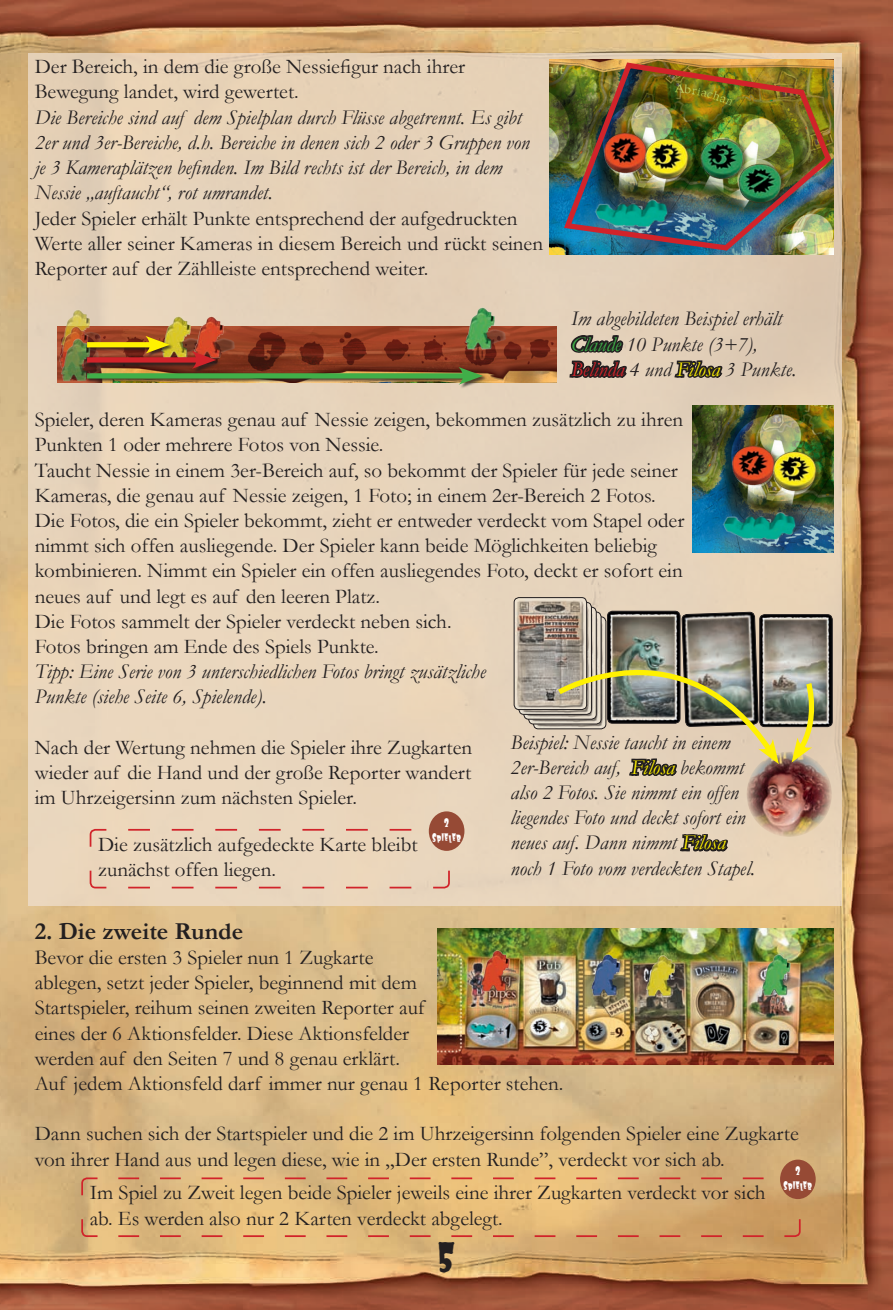
<style>
.page{position:relative;width:893px;height:1310px;background:#fff}
.page>*{position:absolute;margin:0;border:0;box-sizing:border-box;transform-origin:0 0}
.t1{font:42px "Frankie";color:#231f20}
.t2{font:700 24.5px "Garamond";color:#231f20}
.t3{font:21px/25.2px "Garamond";color:#231f20}
.t4{font:italic 21px/25.2px "Garamond";color:#231f20}
.t5{font:12.25px/14.7px "Frankie";color:#fff;text-align:center}
.s1{color:#40ae49}
.s2{color:#d1232a}
.s3{color:#fff101}
</style>
<div class="page">
<img style="left:0;top:0;width:893px;height:1310px">
<div style="left:28px;top:53px;width:814px;height:853px;background:#e7d3bb"></div>
<svg style="left:569px;top:335px;width:58px;height:43px"></svg>
<svg style="left:674px;top:360px;width:55px;height:25px"></svg>
<svg style="left:89px;top:828px;width:362px;height:61px"></svg>
<div style="left:429px;top:811px;width:35px;height:40px;background:#964a35;border-radius:50%"></div>
<svg style="left:80px;top:1176px;width:721px;height:62px;background:#ddb176"></svg>
<div style="left:780px;top:1159px;width:36px;height:40px;background:#964a35;border-radius:50%"></div>
<img style="left:112px;top:326px;width:444px;height:56px">
<img style="left:455px;top:307px;width:61px;height:44px">
<div style="left:87px;top:367px;width:400px;height:22px;background:#231f20;opacity:.75"></div>
<div style="left:87px;top:373px;width:381px;height:5px;background:#40ae49"></div>
<svg style="left:459px;top:367px;width:24px;height:18px"></svg>
<img style="left:73px;top:310px;width:39px;height:19px">
<img style="left:57px;top:316px;width:53px;height:13px">
<img style="left:57px;top:329px;width:55px;height:53px">
<img style="left:150px;top:316px;width:34px;height:35px">
<img style="left:184px;top:316px;width:62px;height:44px">
<div style="left:87px;top:351px;width:134px;height:22px;background:#231f20;opacity:.75"></div>
<div style="left:87px;top:357px;width:115px;height:5px;background:#d1232a"></div>
<svg style="left:192px;top:351px;width:24px;height:18px"></svg>
<div style="left:87px;top:336px;width:87px;height:22px;background:#231f20;opacity:.75"></div>
<div style="left:87px;top:342px;width:68px;height:5px;background:#fff101"></div>
<svg style="left:145px;top:336px;width:25px;height:17px"></svg>
<img style="left:692px;top:406px;width:141px;height:146px">
<img style="left:728px;top:440px;width:51px;height:51px">
<img style="left:771px;top:444px;width:52px;height:51px">
<img style="left:717px;top:498px;width:97px;height:55px">
<img style="left:514px;top:597px;width:73px;height:112px">
<div style="left:514px;top:597px;width:73px;height:113px;border:1px solid #231f20;border-radius:5px"></div>
<img style="left:779px;top:614px;width:52px;height:111px">
<div style="left:759px;top:614px;width:74px;height:113px;border:1px solid #231f20;border-radius:5px"></div>
<img style="left:747px;top:751px;width:85px;height:86px;border-radius:43px">
<svg style="left:791px;top:678px;width:28px;height:84px"></svg>
<img style="left:554px;top:612px;width:225px;height:244px">
<img style="left:438px;top:928px;width:395px;height:136px">
<img style="left:470px;top:941px;width:61px;height:52px">
<img style="left:636px;top:946px;width:60px;height:58px">
<img style="left:751px;top:944px;width:61px;height:52px">
<img style="left:581px;top:944px;width:60px;height:52px">
<img style="left:549px;top:60px;width:284px;height:195px">
<img style="left:560px;top:59px;width:274px;height:194px">
<p class="t3" style="left:35px;top:54px;width:432px">Der Bereich, in dem die große Nessiefigur nach ihrer<br>Bewegung landet, wird gewertet.</p>
<p class="t4" style="left:35px;top:104px;width:497px">Die Bereiche sind auf dem Spielplan durch Flüsse abgetrennt. Es gibt 2er und 3er-Bereiche, d.h. Bereiche in denen sich 2 oder 3 Gruppen von je 3 Kameraplätzen befinden. Im Bild rechts ist der Bereich, in dem Nessie „auftaucht“, rot umrandet.</p>
<p class="t3" style="left:35px;top:205px;width:510px">Jeder Spieler erhält Punkte entsprechend der aufgedruckten<br>Werte aller seiner Kameras in diesem Bereich und rückt seinen<br>Reporter auf der Zählleiste entsprechend weiter.</p>
<p class="t4" style="left:571px;top:306px;width:227px">Im abgebildeten Beispiel erhält<br><span class="s1">Claude</span> 10 Punkte (3+7),<br><span class="s2">Belinda</span> 4 und <span class="s3">Filosa</span> 3 Punkte.</p>
<p class="t3" style="left:35px;top:407px;width:651px">Spieler, deren Kameras genau auf Nessie zeigen, bekommen zusätzlich zu ihren Punkten 1 oder mehrere Fotos von Nessie.<br>Taucht Nessie in einem 3er-Bereich auf, so bekommt der Spieler für jede seiner Kameras, die genau auf Nessie zeigen, 1 Foto; in einem 2er-Bereich 2 Fotos.<br>Die Fotos, die ein Spieler bekommt, zieht er entweder verdeckt vom Stapel oder nimmt sich offen ausliegende. Der Spieler kann beide Möglichkeiten beliebig kombinieren. Nimmt ein Spieler ein offen ausliegendes Foto, deckt er sofort ein neues auf und legt es auf den leeren Platz.<br>Die Fotos sammelt der Spieler verdeckt neben sich.<br>Fotos bringen am Ende des Spiels Punkte.</p>
<p class="t4" style="left:35px;top:659px;width:453px">Tipp: Eine Serie von 3 unterschiedlichen Fotos bringt zusätzliche<br>Punkte (siehe Seite 6, Spielende).</p>
<p class="t3" style="left:35px;top:734px;width:439px;text-align:justify">Nach der Wertung nehmen die Spieler ihre Zugkarten wieder auf die Hand und der große Reporter wandert im Uhrzeigersinn zum nächsten Spieler.</p>
<p class="t4" style="left:510px;top:729px;width:246px">Beispiel: Nessie taucht in einem<br>2er-Bereich auf, <span class="s3">Filosa</span> bekommt also 2 Fotos. Sie nimmt ein offen liegendes Foto und deckt sofort ein neues auf. Dann nimmt <span class="s3">Filosa </span>noch 1 Foto vom verdeckten Stapel.</p>
<p class="t5" style="left:432px;top:815px;width:30px">2<br>SPIELER</p>
<p class="t3" style="left:98px;top:831px;width:321px">Die zusätzlich aufgedeckte Karte bleibt zunächst offen liegen.</p>
<p class="t2" style="left:35px;top:916px;width:210px">2. Die zweite Runde</p>
<p class="t3" style="left:35px;top:944px;width:530px">Bevor die ersten 3 Spieler nun 1 Zugkarte<br>ablegen, setzt jeder Spieler, beginnend mit dem<br>Startspieler, reihum seinen zweiten Reporter auf<br>eines der 6 Aktionsfelder. Diese Aktionsfelder<br>werden auf den Seiten 7 und 8 genau erklärt.<br>Auf jedem Aktionsfeld darf immer nur genau 1 Reporter stehen.</p>
<p class="t3" style="left:35px;top:1121px;width:766px">Dann suchen sich der Startspieler und die 2 im Uhrzeigersinn folgenden Spieler eine Zugkarte von ihrer Hand aus und legen diese, wie in „Der ersten Runde”, verdeckt vor sich ab.</p>
<p class="t5" style="left:783px;top:1164px;width:30px">2<br>SPIELER</p>
<p class="t3" style="left:90px;top:1180px;width:677px">Im Spiel zu Zweit legen beide Spieler jeweils eine ihrer Zugkarten verdeckt vor sich ab. Es werden also nur 2 Karten verdeckt abgelegt.</p>
<h1 class="t1" style="left:437px;top:1238px;width:21px">5</h1>
</div>
